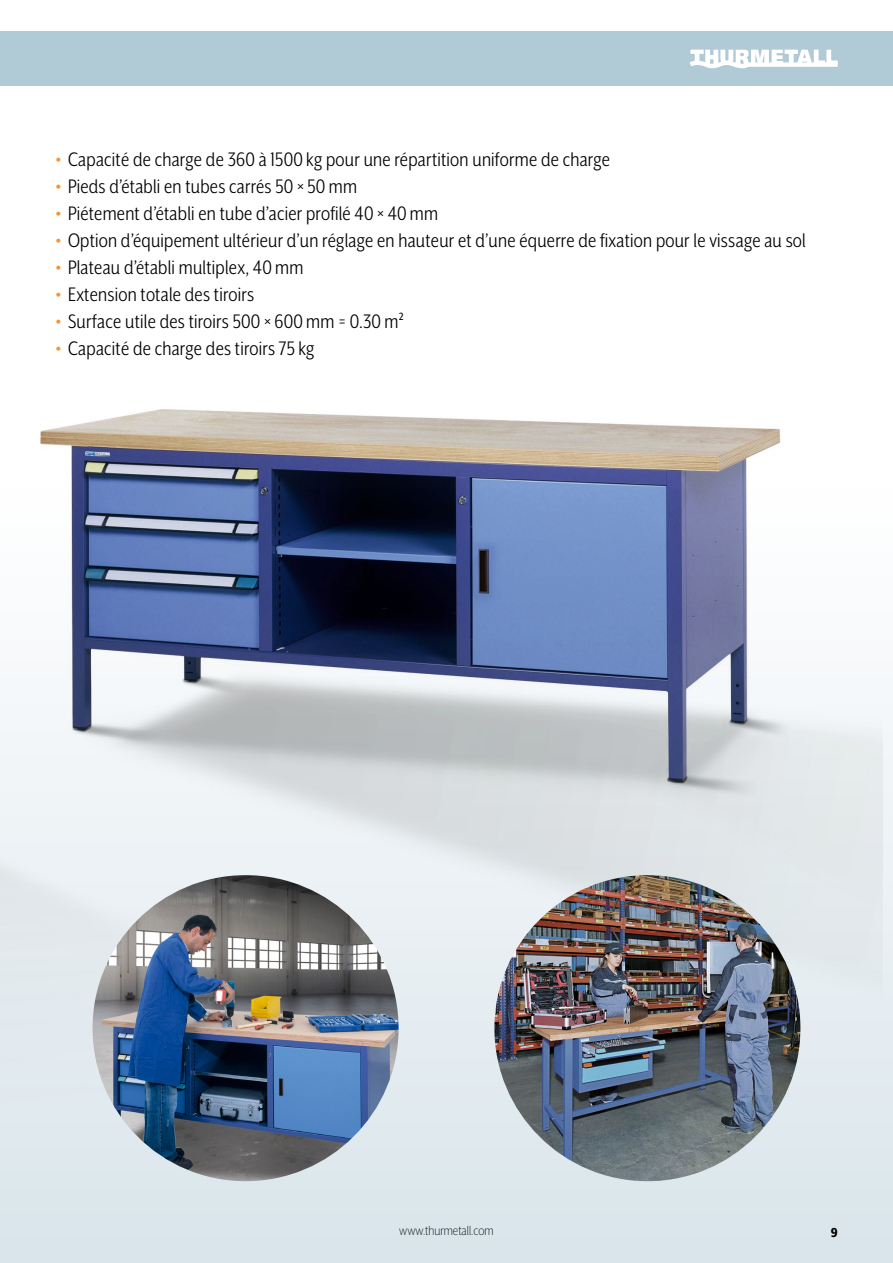
<style>
.page{position:relative;width:893px;height:1263px;background:#fff}
.page>*{position:absolute;margin:0;border:0;box-sizing:border-box;transform-origin:0 0}
.t1{font:22.5px "Mr Eaves XL San Nar OT";letter-spacing:.01em;color:#000}
.t2{font:300 15px "Mr Eaves XL San Nar OT";color:#000}
.t3{font:800 15px "Mr Eaves XL San Nar OT";color:#000}
.s1{font-size:36px;color:#f49632}
</style>
<div class="page">
<div style="left:0;top:479px;width:893px;height:784px;background:linear-gradient(to bottom,#fffefe,#d9e4eb)"></div>
<img style="left:0;top:31px;width:882px;height:1200px">
<div style="left:0;top:32px;width:893px;height:54px;background:#b0cad6"></div>
<svg style="left:690px;top:50px;width:148px;height:18px"></svg>
<img style="left:93px;top:875px;width:306px;height:306px;border-radius:153px">
<img style="left:494px;top:875px;width:306px;height:306px;border-radius:153px">
<p class="t1" style="left:55px;top:147px;width:556px"><span class="s1">•</span> Capacité de charge de 360 à 1500 kg pour une répartition uniforme de charge</p>
<p class="t1" style="left:55px;top:174px;width:303px"><span class="s1">•</span> Pieds d’établi en tubes carrés 50 ×50mm</p>
<p class="t1" style="left:55px;top:201px;width:384px"><span class="s1">•</span> Piétement d’établi en tube d’acier profilé 40 × 40mm</p>
<p class="t1" style="left:55px;top:228px;width:752px"><span class="s1">•</span> Option d’équipement ultérieur d’un réglage en hauteur et d’une équerre de fixation pour le vissage au sol</p>
<p class="t1" style="left:55px;top:255px;width:250px"><span class="s1">•</span> Plateau d’établi multiplex, 40mm</p>
<p class="t1" style="left:55px;top:282px;width:200px"><span class="s1">•</span> Extension totale des tiroirs</p>
<p class="t1" style="left:55px;top:309px;width:350px"><span class="s1">•</span> Surface utile des tiroirs 500 ×600mm = 0.30m²</p>
<p class="t1" style="left:55px;top:336px;width:261px"><span class="s1">•</span> Capacité de charge des tiroirs 75kg</p>
<p class="t2" style="left:399px;top:1223px;width:96px">www.thurmetall.com</p>
<p class="t3" style="left:831px;top:1224px;width:8px">9</p>
</div>
